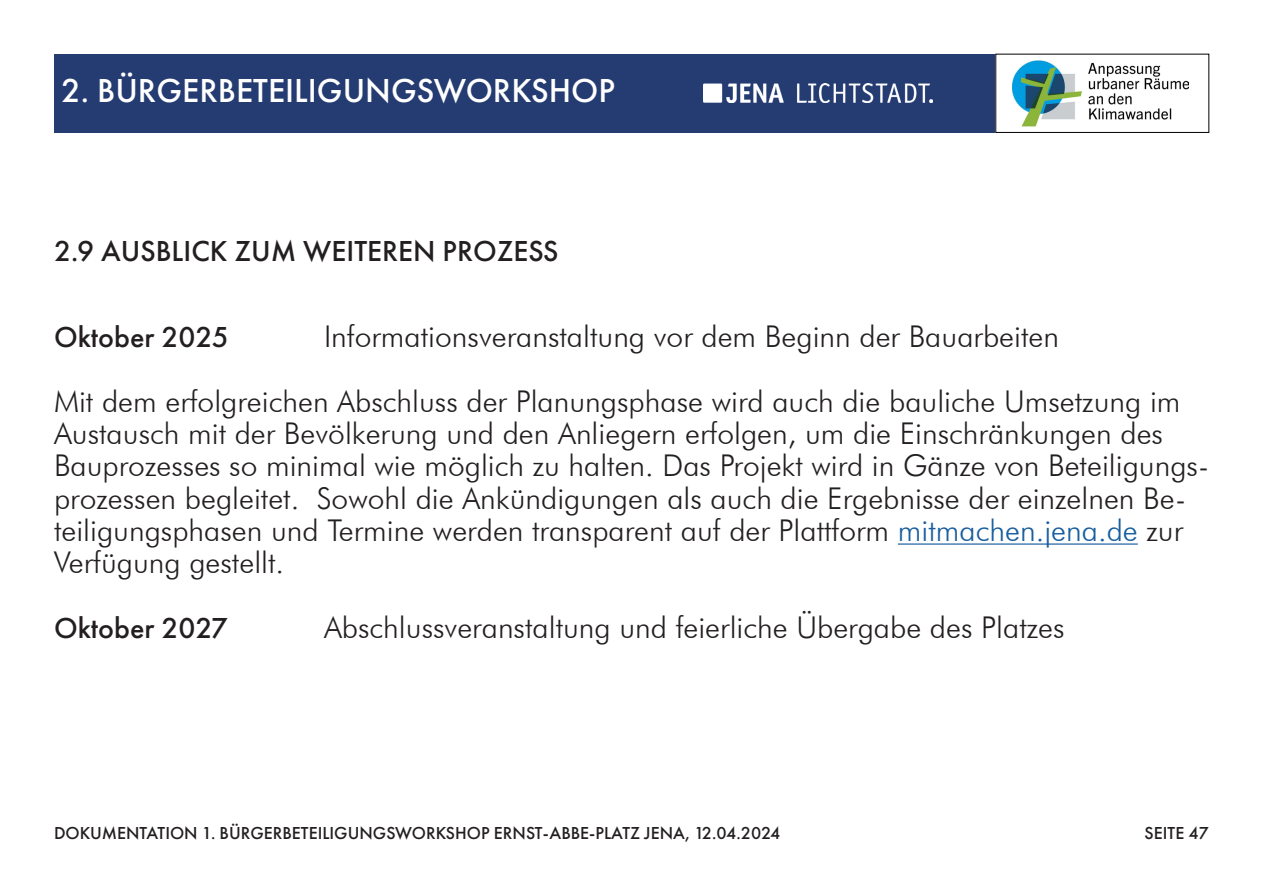
<style>
.page{position:relative;width:1263px;height:893px;background:#fff}
.page>*{position:absolute;margin:0;border:0;box-sizing:border-box;transform-origin:0 0}
.t1{font:500 34.5px "Futura PT";color:#fff}
.t2{font:300 30px/32.2px "Futura BT";color:#231f20}
.t3{font:500 30px "Futura PT";color:#231f20}
.t4{font:500 18px "Futura PT";color:#231f20}
.t5{font:700 17.4px/19.5px "Arial";color:#fff;text-align:center}
.s1{color:#175d9e}
</style>
<div class="page">
<div style="left:54px;top:54px;width:1154px;height:79px;background:#253c72"></div>
<img style="left:703px;top:83px;width:230px;height:20px">
<div style="left:996px;top:54px;width:213px;height:78px;background:#fff"></div>
<img style="left:1012px;top:60px;width:177px;height:67px">
<div style="left:996px;top:54px;width:213px;height:79px;border:1px solid #000001"></div>
<hr style="left:898px;top:543px;width:240px;height:2px;background:#175d9e">
<p class="t5" style="left:403px;top:67px;width:255px">Klimagerechte Platzgestaltung<br>Ernst-Abbe-Platz in Jena</p>
<p class="t1" style="left:61px;top:70px;width:555px">2. BÜRGERBETEILIGUNGSWORKSHOP</p>
<p class="t3" style="left:54px;top:233px;width:506px">2.9 AUSBLICK ZUM WEITEREN PROZESS</p>
<p class="t3" style="left:54px;top:319px;width:176px">Oktober 2025</p>
<p class="t2" style="left:324px;top:320px;width:736px">Informationsveranstaltung vor dem Beginn der Bauarbeiten</p>
<p class="t2" style="left:54px;top:385px;width:1156px">Mit dem erfolgreichen Abschluss der Planungsphase wird auch die bauliche Umsetzung im Austausch mit der Bevölkerung und den Anliegern erfolgen, um die Einschränkungen des Bauprozesses so minimal wie möglich zu halten. Das Projekt wird in Gänze von Beteiligungs&shy;prozessen begleitet. Sowohl die Ankündigungen als auch die Ergebnisse der einzelnen Be&shy;teiligungsphasen und Termine werden transparent auf der Plattform <span class="s1">mitmachen.jena.de</span> zur Verfügung gestellt.</p>
<p class="t3" style="left:54px;top:609px;width:176px">Oktober 2027</p>
<p class="t2" style="left:324px;top:610px;width:742px">Abschlussveranstaltung und feierliche Übergabe des Platzes</p>
<p class="t4" style="left:54px;top:822px;width:728px">DOKUMENTATION 1. BÜRGERBETEILIGUNGSWORKSHOP ERNST-ABBE-PLATZ JENA, 12.04.2024</p>
<p class="t4" style="left:1144px;top:822px;width:66px">SEITE 47</p>
</div>
